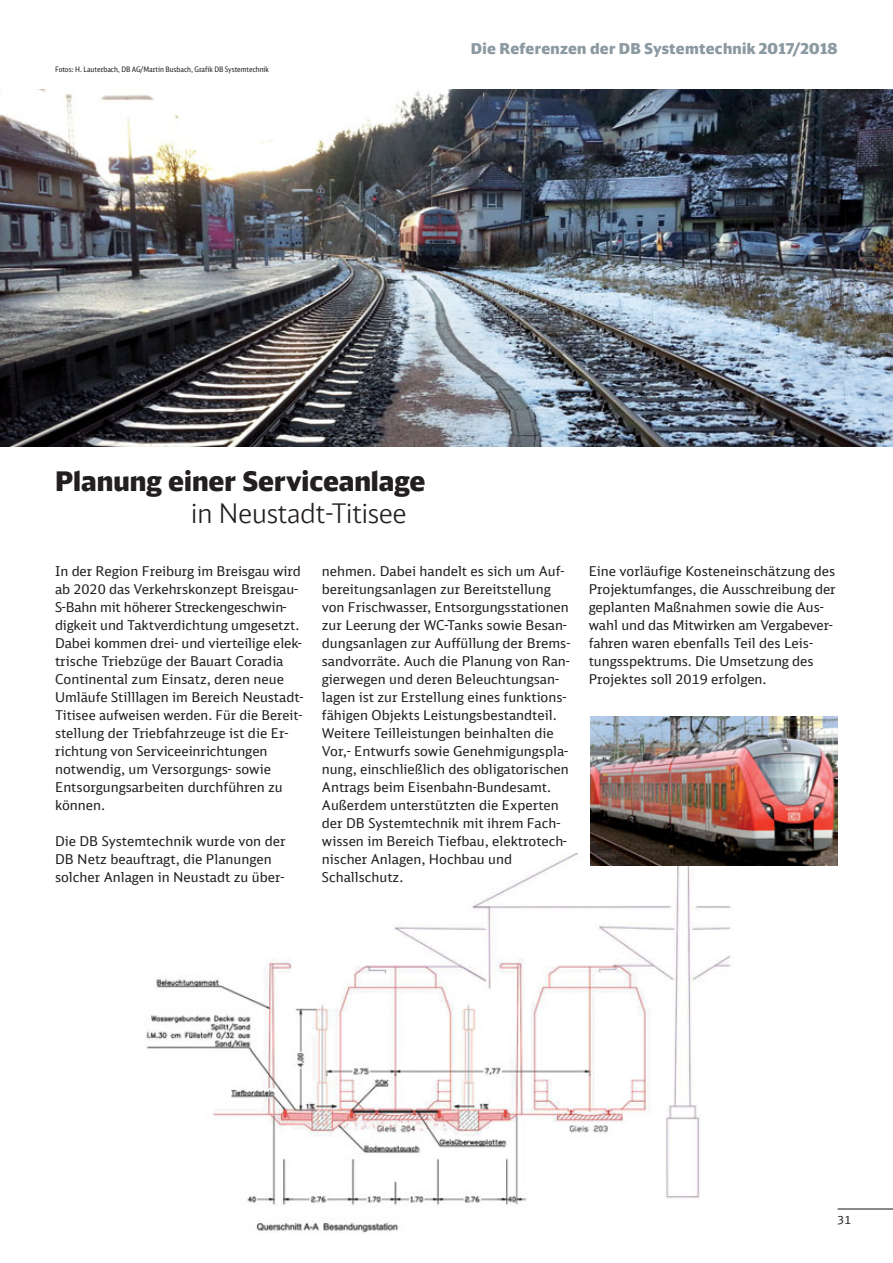
<style>
.page{position:relative;width:893px;height:1263px;background:#fff}
.page>*{position:absolute;margin:0;border:0;box-sizing:border-box;transform-origin:0 0}
.t1{font:900 27px "DB Head";color:#231f20}
.t2{font:300 27px "DB Head";color:#231f20}
.t3{font:900 15px "DB Head";letter-spacing:.02em;color:#8b99a1}
.t4{font:13.5px/18px "DB Sans";color:#231f20}
.t5{font:11.25px "DB Sans";color:#231f20}
.t6{font:7.5px "DB Sans Cond";color:#231f20}
</style>
<div class="page">
<img style="left:146px;top:854px;width:586px;height:379px">
<hr style="left:837px;top:1208px;width:55px;height:2px;background:#231f20">
<img style="left:0;top:89px;width:892px;height:358px">
<img style="left:591px;top:717px;width:246px;height:149px">
<p class="t6" style="left:55px;top:67px;width:215px">Fotos: H. Lauterbach, DB AG/Martin Busbach, Grafik DB Systemtechnik</p>
<p class="t3" style="left:471px;top:43px;width:368px">Die Referenzen der DB Systemtechnik 2017/2018</p>
<h1 class="t1" style="left:55px;top:471px;width:372px">Planung einer Serviceanlage</h1>
<h1 class="t2" style="left:191px;top:503px;width:217px">in Neustadt-Titisee</h1>
<p class="t4" style="left:55px;top:563px;width:250px">In der Region Freiburg im Breisgau wird ab 2020 das Verkehrskonzept Breisgau-S-Bahn mit höherer Streckengeschwin - dig keit und Taktverdichtung umgesetzt.<br>Dabei kommen drei- und vierteilige elek&shy;trische Triebzüge der Bauart Coradia Continental zum Einsatz, deren neue Umläufe Stilllagen im Bereich Neustadt-Titisee aufweisen werden. Für die Bereit&shy;stellung der Triebfahrzeu ge ist die Er - rich tung von Serviceeinrichtun gen notwendig, um Versorgungs- sowie Entsorgungsarbeiten durchführen zu können.</p>
<p class="t4" style="left:55px;top:833px;width:232px">Die DB Systemtechnik wurde von der<br>DB Netz beauftragt, die Planungen solcher Anlagen in Neustadt zu über -</p>
<p class="t4" style="left:322px;top:563px;width:250px">nehmen. Dabei handelt es sich um Auf&shy;bereitungsanlagen zur Bereitstellung von Frischwasser, Entsorgungsstationen zur Leerung der WC-Tanks sowie Besan&shy;dungsanlagen zur Auffüllung der Brems - sandvorräte. Auch die Planung von Ran - gierwegen und deren Beleuchtungs an&shy;lagen ist zur Erstellung eines funktions&shy;fähigen Objekts Leistungsbestandteil.<br>Weitere Teilleistungen beinhalten die Vor,- Entwurfs sowie Genehmigungspla&shy;nung, einschließlich des obligatorischen Antrags beim Eisenbahn-Bundesamt.<br>Außerdem unterstützten die Experten der DB Systemtechnik mit ihrem Fach&shy;wissen im Bereich Tiefbau, elektrotech&shy;nischer Anlagen, Hochbau und Schallschutz.</p>
<p class="t4" style="left:589px;top:563px;width:248px">Eine vorläufige Kosteneinschätzung des Projektumfanges, die Ausschreibung der ge planten Maßnahmen sowie die Aus - wahl und das Mitwirken am Vergabever&shy;fahren waren ebenfalls Teil des Leis&shy;tungsspektrums. Die Umsetzung des Projektes soll 2019 erfolgen.</p>
<p class="t5" style="left:837px;top:1215px;width:15px">31</p>
</div>
